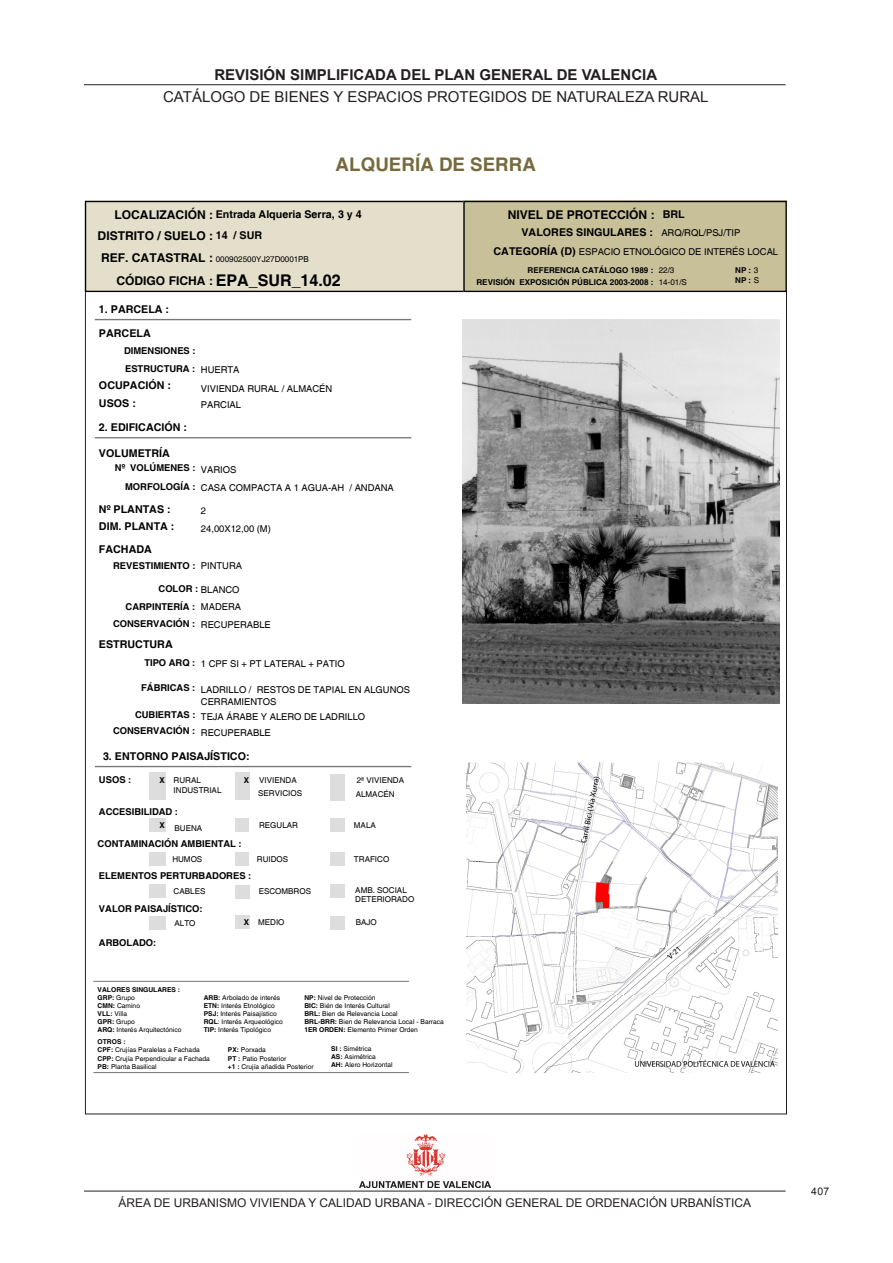
<style>
.page{position:relative;width:893px;height:1263px;background:#fff}
.page>*{position:absolute;margin:0;border:0;box-sizing:border-box;transform-origin:0 0}
.t1{font:700 18.75px "Helvetica";letter-spacing:.005em;color:#766a3d}
.t2{font:700 16.05px "Helvetica";color:#000}
.t3{font:15px "Arial";color:#231f20}
.t4{font:700 15px "Arial";color:#231f20}
.t5{font:700 12.15px "Helvetica";color:#000}
.t6{font:12px "Arial";color:#231f20}
.t7{font:700 10.65px/17.4px "Helvetica";color:#000}
.t8{font:10.5px "Arial";color:#231f20}
.t9{font:9.45px/20.2px "Helvetica";color:#000}
.t10{font:700 9.45px "Helvetica";letter-spacing:-.005em;color:#000}
.t11{font:8.1px/9.3px "Helvetica";color:#000}
.t12{font:700 8.1px/10.8px "Helvetica";letter-spacing:.005em;color:#000}
.t13{font:6.75px/8.1px "Helvetica";color:#000}
.t14{font:700 6.75px "Helvetica";letter-spacing:.005em;color:#000}
.s1{font-size:12.15px}
.s2{font-size:10.65px}
.s3{font-weight:700;font-size:12.15px}
.s4{font-weight:400}
.s5{font-weight:700}
.s6{font-weight:700;font-size:10.65px}
.s7{font-weight:400;font-size:9.45px}
</style>
<div class="page">
<hr style="left:84px;top:84px;width:702px;height:1px;background:#231f20">
<hr style="left:84px;top:1191px;width:702px;height:1px;background:#231f20">
<img style="left:359px;top:1134px;width:131px;height:53px">
<img style="left:463px;top:320px;width:316px;height:383px">
<img style="left:467px;top:762px;width:310px;height:310px">
<hr style="left:95px;top:319px;width:316px;height:1px;background:#777">
<hr style="left:95px;top:766px;width:316px;height:1px;background:#777">
<div style="left:149px;top:773px;width:16px;height:13px;background:#ddd"></div>
<div style="left:149px;top:786px;width:16px;height:13px;background:#ddd"></div>
<div style="left:235px;top:786px;width:15px;height:13px;background:#ddd"></div>
<div style="left:330px;top:787px;width:15px;height:14px;background:#ddd"></div>
<div style="left:149px;top:818px;width:16px;height:14px;background:#ddd"></div>
<div style="left:235px;top:818px;width:14px;height:14px;background:#ddd"></div>
<div style="left:330px;top:818px;width:15px;height:14px;background:#ddd"></div>
<div style="left:149px;top:852px;width:16px;height:13px;background:#ddd"></div>
<div style="left:235px;top:852px;width:14px;height:13px;background:#ddd"></div>
<div style="left:330px;top:852px;width:15px;height:13px;background:#ddd"></div>
<div style="left:149px;top:884px;width:16px;height:13px;background:#ddd"></div>
<div style="left:235px;top:885px;width:15px;height:14px;background:#ddd"></div>
<div style="left:330px;top:884px;width:15px;height:13px;background:#ddd"></div>
<div style="left:149px;top:916px;width:16px;height:14px;background:#ddd"></div>
<div style="left:235px;top:915px;width:15px;height:13px;background:#ddd"></div>
<div style="left:330px;top:916px;width:15px;height:14px;background:#ddd"></div>
<div style="left:235px;top:773px;width:15px;height:13px;background:#ddd"></div>
<div style="left:330px;top:774px;width:15px;height:13px;background:#ddd"></div>
<hr style="left:95px;top:437px;width:316px;height:1px;background:#777">
<hr style="left:93px;top:981px;width:316px;height:1px;background:#777">
<hr style="left:93px;top:1072px;width:316px;height:1px;background:#777">
<div style="left:85px;top:201px;width:380px;height:91px;background:#e4dfcb"></div>
<div style="left:85px;top:201px;width:380px;height:91px;border:1px solid #000"></div>
<div style="left:463px;top:201px;width:324px;height:91px;background:#c8c099"></div>
<div style="left:463px;top:201px;width:324px;height:91px;border:1px solid #000"></div>
<h3 class="t4" style="left:214px;top:65px;width:444px">REVISIÓN SIMPLIFICADA DEL PLAN GENERAL DE VALENCIA</h3>
<h3 class="t3" style="left:163px;top:87px;width:547px">CATÁLOGO DE BIENES Y ESPACIOS PROTEGIDOS DE NATURALEZA RURAL</h3>
<p class="t1" style="left:336px;top:153px;width:202px">ALQUERÍA DE SERRA</p>
<p class="t7" style="left:114px;top:206px;width:249px"><span class="s1">LOCALIZACIÓN :</span> Entrada Alqueria Serra, 3 y 4</p>
<p class="t5" style="left:98px;top:229px;width:166px">DISTRITO / SUELO : <span class="s2">14 / SUR</span></p>
<p class="t11" style="left:101px;top:255px;width:209px"><span class="s3">REF. CATASTRAL :</span> 000902500YJ27D0001PB</p>
<p class="t5" style="left:116px;top:273px;width:98px">CÓDIGO FICHA :</p>
<p class="t2" style="left:216px;top:271px;width:127px">EPA_SUR_14.02</p>
<p class="t7" style="left:99px;top:301px;width:72px">1. PARCELA :</p>
<p class="t7" style="left:99px;top:325px;width:53px">PARCELA</p>
<p class="t10" style="left:125px;top:363px;width:116px">ESTRUCTURA : <span class="s4">HUERTA</span></p>
<p class="t10" style="left:124px;top:345px;width:73px">DIMENSIONES :</p>
<p class="t7" style="left:99px;top:377px;width:74px">OCUPACIÓN :<br>USOS :</p>
<p class="t7" style="left:99px;top:419px;width:90px">2. EDIFICACIÓN :</p>
<p class="t9" style="left:201px;top:379px;width:133px">VIVIENDA RURAL / ALMACÉN</p>
<p class="t9" style="left:201px;top:395px;width:42px">PARCIAL</p>
<p class="t7" style="left:99px;top:445px;width:72px">VOLUMETRÍA</p>
<p class="t9" style="left:125px;top:458px;width:270px;text-indent:-10px"><span class="s5">Nº VOLÚMENES :</span> VARIOS<br><sup>MORFOLOGÍA</sup> <sup>:</sup> CASA COMPACTA A 1 AGUA-AH / ANDANA</p>
<p class="t7" style="left:99px;top:501px;width:73px">Nº PLANTAS :</p>
<p class="t9" style="left:201px;top:501px;width:7px">2</p>
<p class="t7" style="left:99px;top:518px;width:77px">DIM. PLANTA :</p>
<p class="t9" style="left:201px;top:519px;width:72px">24,00X12,00 (M)</p>
<p class="t7" style="left:99px;top:541px;width:54px">FACHADA</p>
<p class="t10" style="left:113px;top:560px;width:130px">REVESTIMIENTO : <span class="s4">PINTURA</span></p>
<p class="t10" style="left:159px;top:583px;width:83px">COLOR : <span class="s4">BLANCO</span></p>
<p class="t10" style="left:126px;top:600px;width:117px">CARPINTERÍA : <span class="s4">MADERA</span></p>
<p class="t10" style="left:113px;top:618px;width:84px">CONSERVACIÓN :</p>
<p class="t7" style="left:99px;top:636px;width:75px">ESTRUCTURA</p>
<p class="t9" style="left:144px;top:654px;width:202px"><span class="s5">TIPO ARQ :</span> 1 CPF SI + PT LATERAL + PATIO</p>
<p class="t9" style="left:201px;top:684px;width:211px;line-height:12.1px;text-indent:-60px"><sup>FÁBRICAS</sup> <sup>:</sup> LADRILLO / RESTOS DE TAPIAL EN ALGUNOS<br>CERRAMIENTOS</p>
<p class="t9" style="left:113px;top:709px;width:254px;line-height:14.7px;text-indent:22px"><span class="s5">CUBIERTAS :</span> TEJA ÁRABE Y ALERO DE LADRILLO<br><span class="s5">CONSERVACIÓN :</span> RECUPERABLE</p>
<p class="t9" style="left:201px;top:615px;width:71px">RECUPERABLE</p>
<p class="t7" style="left:103px;top:748px;width:148px">3. ENTORNO PAISAJÍSTICO:</p>
<p class="t10" style="left:99px;top:773px;width:34px">USOS :</p>
<p class="t11" style="left:174px;top:775px;width:49px;line-height:10.6px">RURAL<br>INDUSTRIAL</p>
<p class="t11" style="left:244px;top:775px;width:54px"><span class="s5">X</span> VIVIENDA</p>
<p class="t11" style="left:357px;top:775px;width:49px">2ª VIVIENDA</p>
<p class="t12" style="left:159px;top:775px;width:7px">X</p>
<p class="t11" style="left:258px;top:789px;width:45px">SERVICIOS</p>
<p class="t11" style="left:356px;top:790px;width:40px">ALMACÉN</p>
<p class="t10" style="left:99px;top:806px;width:81px">ACCESIBILIDAD :</p>
<p class="t11" style="left:159px;top:824px;width:44px"><sup>X</sup> BUENA</p>
<p class="t11" style="left:259px;top:821px;width:40px">REGULAR</p>
<p class="t11" style="left:354px;top:821px;width:23px">MALA</p>
<p class="t11" style="left:172px;top:855px;width:31px">HUMOS</p>
<p class="t11" style="left:257px;top:855px;width:33px">RUIDOS</p>
<p class="t11" style="left:354px;top:855px;width:37px">TRAFICO</p>
<p class="t11" style="left:174px;top:887px;width:33px">CABLES</p>
<p class="t11" style="left:259px;top:887px;width:54px">ESCOMBROS</p>
<p class="t11" style="left:175px;top:919px;width:23px">ALTO</p>
<p class="t11" style="left:244px;top:918px;width:42px"><span class="s5">X</span> MEDIO</p>
<p class="t11" style="left:356px;top:918px;width:23px">BAJO</p>
<p class="t10" style="left:98px;top:838px;width:146px">CONTAMINACIÓN AMBIENTAL :</p>
<p class="t10" style="left:99px;top:870px;width:154px">ELEMENTOS PERTURBADORES :</p>
<p class="t11" style="left:355px;top:885px;width:61px">AMB. SOCIAL<br>DETERIORADO</p>
<p class="t10" style="left:99px;top:902px;width:105px">VALOR PAISAJÍSTICO:</p>
<p class="t10" style="left:99px;top:937px;width:59px">ARBOLADO:</p>
<p class="t14" style="left:98px;top:985px;width:84px">VALORES SINGULARES :</p>
<p class="t13" style="left:98px;top:994px;width:85px"><span class="s5">GRP:</span> Grupo<br><span class="s5">CMN:</span> Camino<br><span class="s5">VLL:</span> Villa<br><span class="s5">GPR:</span> Grupo<br><span class="s5">ARQ:</span> Interés Arquitectónico</p>
<p class="t13" style="left:204px;top:994px;width:81px"><span class="s5">ARB:</span> Arbolado de interés<br><span class="s5">ETN:</span> Interés Etnológico<br><span class="s5">PSJ:</span> Interés Paisajístico<br><span class="s5">RQL</span>: Interés Arqueológico<br><span class="s5">TIP:</span> Interés Tipológico</p>
<p class="t13" style="left:304px;top:994px;width:141px"><span class="s5">NP:</span> Nivel de Protección<br><span class="s5">BIC:</span> Bién de Interés Cultural<br><span class="s5">BRL:</span> Bien de Relevancia Local<br><span class="s5">BRL-BRR:</span> Bien de Relevancia Local - Barraca<br><span class="s5">1ER ORDEN:</span> Elemento Primer Orden</p>
<p class="t13" style="left:331px;top:1045px;width:63px"><span class="s5">SI :</span> Simétrica<br><span class="s5">AS:</span> Asimétrica<br><span class="s5">AH:</span> Alero Horizontal</p>
<p class="t14" style="left:98px;top:1038px;width:30px">OTROS :</p>
<p class="t13" style="left:98px;top:1046px;width:114px"><span class="s5">CPF:</span> Crujías Paralelas a Fachada<br><span class="s5">CPP:</span> Crujía Perpendicular a Fachada<br><span class="s5">PB:</span> Planta Basilical</p>
<p class="t13" style="left:228px;top:1046px;width:87px"><span class="s5">PX:</span> Porxada<br><span class="s5">PT :</span> Patio Posterior<br><span class="s5">+1 :</span> Crujía añadida Posterior</p>
<p class="t5" style="left:508px;top:207px;width:179px">NIVEL DE PROTECCIÓN : <span class="s2">BRL</span></p>
<p class="t9" style="left:494px;top:242px;width:286px"><span class="s6">CATEGORÍA (D)</span> ESPACIO ETNOLÓGICO DE INTERÉS LOCAL</p>
<p class="t12" style="left:476px;top:277px;width:212px">REVISIÓN EXPOSICIÓN PÚBLICA 2003-2008 : <span class="s4">14-01/S</span></p>
<p class="t7" style="left:521px;top:224px;width:221px">VALORES SINGULARES : <span class="s7">ARQ/RQL/PSJ/TIP</span></p>
<p class="t12" style="left:528px;top:265px;width:148px">REFERENCIA CATÁLOGO 1989 : <span class="s4">22/3</span></p>
<p class="t12" style="left:735px;top:265px;width:26px">NP : <span class="s4">3<br></span>NP : <span class="s4">S</span></p>
<h3 class="t6" style="left:118px;top:1195px;width:634px">ÁREA DE URBANISMO VIVIENDA Y CALIDAD URBANA - DIRECCIÓN GENERAL DE ORDENACIÓN URBANÍSTICA</h3>
<h3 class="t8" style="left:811px;top:1184px;width:19px">407</h3>
</div>
